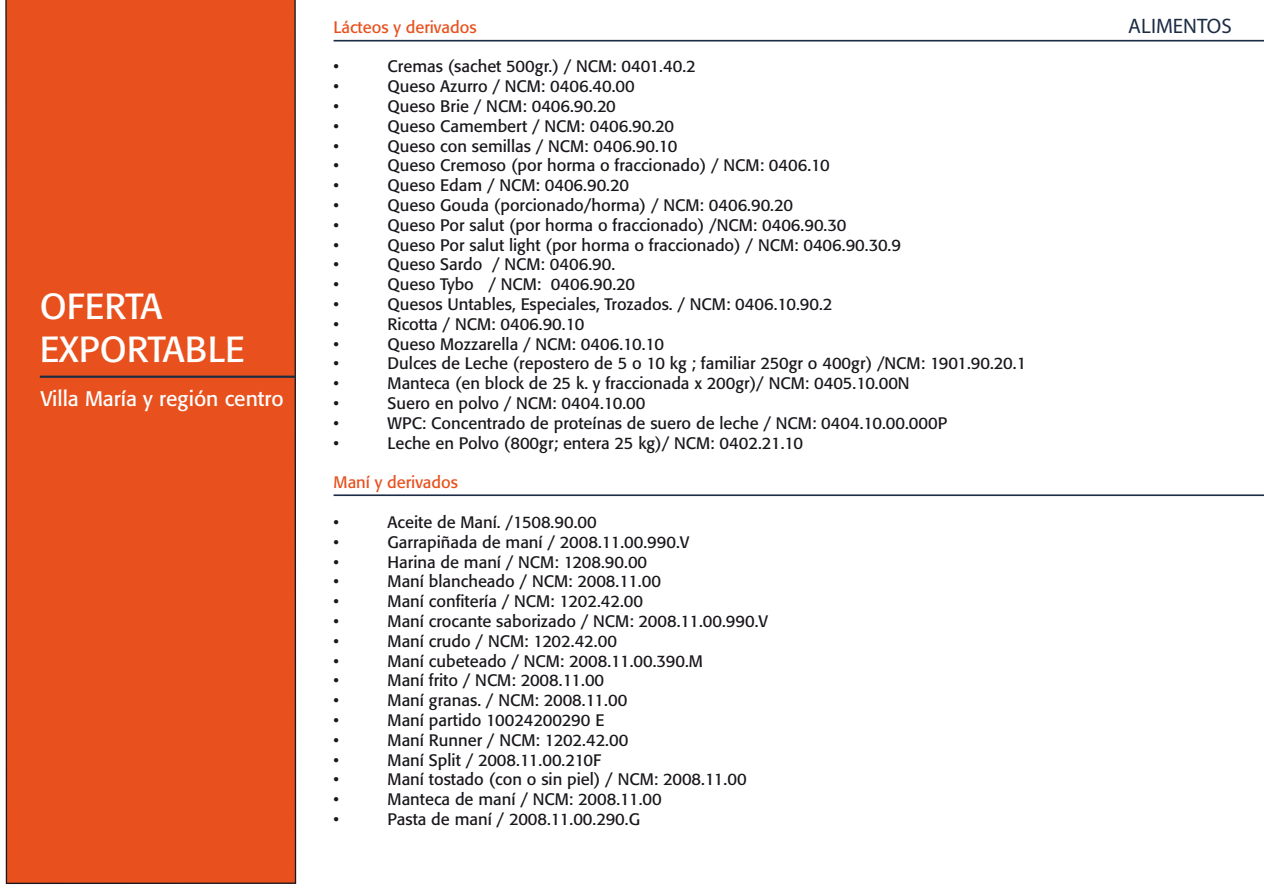
<style>
.page{position:relative;width:1264px;height:893px;background:#fff}
.page>*{position:absolute;margin:0;border:0;box-sizing:border-box;transform-origin:0 0}
.t1{font:36px/43.2px "Formata";color:#fff}
.t2{font:21px "Formata";color:#fff}
.t3{font:21px "Myriad Pro";color:#1b2c44}
.t4{font:16.5px "Formata";color:#1a171c}
.t5{font:16.5px "Formata";color:#e8511e}
</style>
<div class="page">
<div style="left:5px;top:0;width:291px;height:884px;background:#e8511e"></div>
<hr style="left:40px;top:376px;width:255px;height:2px;background:#1b2c44">
<hr style="left:333px;top:40px;width:930px;height:2px;background:#1b2c44">
<hr style="left:333px;top:494px;width:930px;height:2px;background:#1b2c44">
<h1 class="t1" style="left:40px;top:284px;width:206px">OFERTA<br>EXPORTABLE</h1>
<p class="t2" style="left:40px;top:386px;width:245px">Villa María y región centro</p>
<p class="t5" style="left:333px;top:17px;width:144px">Lácteos y derivados</p>
<p class="t4" style="left:333px;top:57px;width:7px">•</p>
<p class="t4" style="left:387px;top:57px;width:309px">Cremas (sachet 500gr.) / NCM: 0401.40.2</p>
<p class="t4" style="left:333px;top:76px;width:7px">•</p>
<p class="t4" style="left:387px;top:76px;width:249px">Queso Azurro / NCM: 0406.40.00</p>
<p class="t4" style="left:333px;top:96px;width:7px">•</p>
<p class="t4" style="left:387px;top:96px;width:230px">Queso Brie / NCM: 0406.90.20</p>
<p class="t4" style="left:333px;top:116px;width:7px">•</p>
<p class="t4" style="left:387px;top:116px;width:288px">Queso Camembert / NCM: 0406.90.20</p>
<p class="t4" style="left:333px;top:136px;width:7px">•</p>
<p class="t4" style="left:387px;top:136px;width:291px">Queso con semillas / NCM: 0406.90.10</p>
<p class="t4" style="left:333px;top:156px;width:7px">•</p>
<p class="t4" style="left:387px;top:156px;width:443px">Queso Cremoso (por horma o fraccionado) / NCM: 0406.10</p>
<p class="t4" style="left:333px;top:175px;width:7px">•</p>
<p class="t4" style="left:387px;top:175px;width:243px">Queso Edam / NCM: 0406.90.20</p>
<p class="t4" style="left:333px;top:195px;width:7px">•</p>
<p class="t4" style="left:387px;top:195px;width:407px">Queso Gouda (porcionado/horma) / NCM: 0406.90.20</p>
<p class="t4" style="left:333px;top:215px;width:7px">•</p>
<p class="t4" style="left:387px;top:215px;width:460px">Queso Por salut (por horma o fraccionado) /NCM: 0406.90.30</p>
<p class="t4" style="left:333px;top:235px;width:7px">•</p>
<p class="t4" style="left:387px;top:235px;width:515px">Queso Por salut light (por horma o fraccionado) / NCM: 0406.90.30.9</p>
<p class="t4" style="left:333px;top:255px;width:7px">•</p>
<p class="t4" style="left:387px;top:255px;width:229px">Queso Sardo / NCM: 0406.90.</p>
<p class="t4" style="left:333px;top:274px;width:7px">•</p>
<p class="t4" style="left:387px;top:274px;width:249px">Queso Tybo / NCM: 0406.90.20</p>
<p class="t4" style="left:333px;top:294px;width:7px">•</p>
<p class="t4" style="left:387px;top:294px;width:446px">Quesos Untables, Especiales, Trozados. / NCM: 0406.10.90.2</p>
<p class="t4" style="left:333px;top:314px;width:7px">•</p>
<p class="t4" style="left:387px;top:314px;width:198px">Ricotta / NCM: 0406.90.10</p>
<p class="t4" style="left:333px;top:334px;width:7px">•</p>
<p class="t4" style="left:387px;top:334px;width:278px">Queso Mozzarella / NCM: 0406.10.10</p>
<p class="t4" style="left:333px;top:354px;width:7px">•</p>
<p class="t4" style="left:387px;top:354px;width:640px">Dulces de Leche (repostero de 5 o 10 kg ; familiar 250gr o 400gr) /NCM: 1901.90.20.1</p>
<p class="t4" style="left:333px;top:373px;width:7px">•</p>
<p class="t4" style="left:387px;top:373px;width:523px">Manteca (en block de 25 k. y fraccionada x 200gr)/ NCM: 0405.10.00N</p>
<p class="t4" style="left:333px;top:393px;width:7px">•</p>
<p class="t4" style="left:387px;top:393px;width:259px">Suero en polvo / NCM: 0404.10.00</p>
<p class="t4" style="left:333px;top:413px;width:7px">•</p>
<p class="t4" style="left:387px;top:413px;width:561px">WPC: Concentrado de proteínas de suero de leche / NCM: 0404.10.00.000P</p>
<p class="t4" style="left:333px;top:433px;width:7px">•</p>
<p class="t4" style="left:387px;top:433px;width:417px">Leche en Polvo (800gr; entera 25 kg)/ NCM: 0402.21.10</p>
<p class="t5" style="left:333px;top:472px;width:126px">Maní y derivados</p>
<p class="t4" style="left:333px;top:512px;width:7px">•</p>
<p class="t4" style="left:387px;top:512px;width:210px">Aceite de Maní. /1508.90.00</p>
<p class="t4" style="left:333px;top:532px;width:7px">•</p>
<p class="t4" style="left:387px;top:532px;width:303px">Garrapiñada de maní / 2008.11.00.990.V</p>
<p class="t4" style="left:333px;top:552px;width:7px">•</p>
<p class="t4" style="left:387px;top:552px;width:261px">Harina de maní / NCM: 1208.90.00</p>
<p class="t4" style="left:333px;top:571px;width:7px">•</p>
<p class="t4" style="left:387px;top:571px;width:275px">Maní blancheado / NCM: 2008.11.00</p>
<p class="t4" style="left:333px;top:591px;width:7px">•</p>
<p class="t4" style="left:387px;top:591px;width:257px">Maní confitería / NCM: 1202.42.00</p>
<p class="t4" style="left:333px;top:611px;width:7px">•</p>
<p class="t4" style="left:387px;top:611px;width:382px">Maní crocante saborizado / NCM: 2008.11.00.990.V</p>
<p class="t4" style="left:333px;top:631px;width:7px">•</p>
<p class="t4" style="left:387px;top:631px;width:231px">Maní crudo / NCM: 1202.42.00</p>
<p class="t4" style="left:333px;top:651px;width:7px">•</p>
<p class="t4" style="left:387px;top:651px;width:317px">Maní cubeteado / NCM: 2008.11.00.390.M</p>
<p class="t4" style="left:333px;top:670px;width:7px">•</p>
<p class="t4" style="left:387px;top:670px;width:218px">Maní frito / NCM: 2008.11.00</p>
<p class="t4" style="left:333px;top:690px;width:7px">•</p>
<p class="t4" style="left:387px;top:690px;width:241px">Maní granas. / NCM: 2008.11.00</p>
<p class="t4" style="left:333px;top:710px;width:7px">•</p>
<p class="t4" style="left:387px;top:710px;width:218px">Maní partido 10024200290 E</p>
<p class="t4" style="left:333px;top:730px;width:7px">•</p>
<p class="t4" style="left:387px;top:730px;width:242px">Maní Runner / NCM: 1202.42.00</p>
<p class="t4" style="left:333px;top:750px;width:7px">•</p>
<p class="t4" style="left:387px;top:750px;width:215px">Maní Split / 2008.11.00.210F</p>
<p class="t4" style="left:333px;top:769px;width:7px">•</p>
<p class="t4" style="left:387px;top:769px;width:360px">Maní tostado (con o sin piel) / NCM: 2008.11.00</p>
<p class="t4" style="left:333px;top:789px;width:7px">•</p>
<p class="t4" style="left:387px;top:789px;width:275px">Manteca de maní / NCM: 2008.11.00</p>
<p class="t4" style="left:333px;top:809px;width:7px">•</p>
<p class="t4" style="left:387px;top:809px;width:254px">Pasta de maní / 2008.11.00.290.G</p>
<p class="t3" style="left:1128px;top:13px;width:105px">ALIMENTOS</p>
</div>
